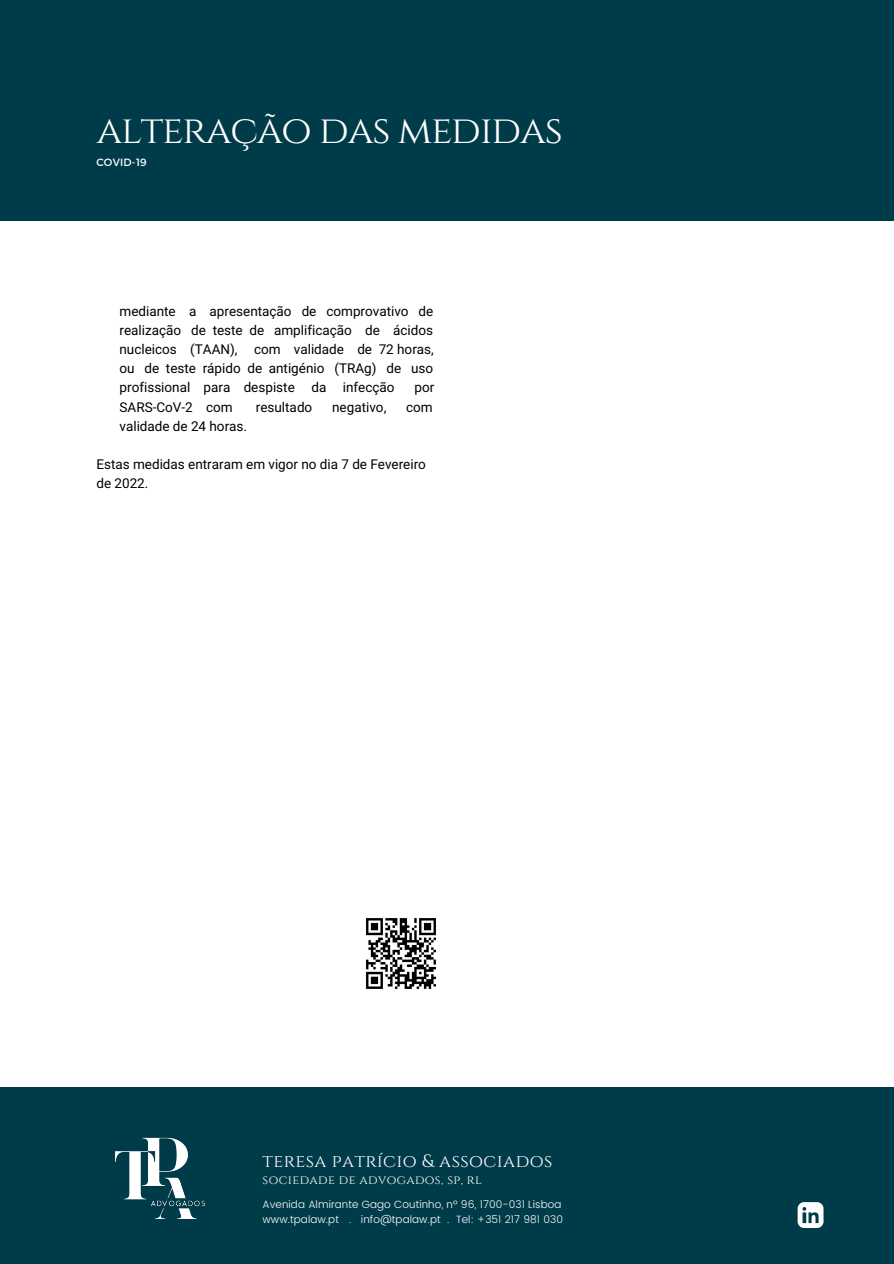
<style>
.page{position:relative;width:894px;height:1264px;background:#fff}
.page>*{position:absolute;margin:0;border:0;box-sizing:border-box;transform-origin:0 0}
.t1{font:39px "Cinzel";letter-spacing:-.03em;color:#fff}
.t2{font:18px "Cinzel";letter-spacing:.025em;color:#fff}
.t3{font:13.5px/19.2px "Araboto";color:#000}
.t4{font:12.45px "Cinzel";letter-spacing:.03em;color:#fff}
.t5{font:300 10.5px "Poppins";letter-spacing:.01em;color:#fff}
.t6{font:10.5px "Montserrat";letter-spacing:.02em;color:#fff}
</style>
<div class="page">
<div style="left:0;top:1087px;width:893px;height:176px;background:#003b49"></div>
<div style="left:0;top:0;width:893px;height:221px;background:#003b49"></div>
<img style="left:366px;top:918px;width:70px;height:71px">
<svg style="left:797px;top:1202px;width:26px;height:25px"></svg>
<img style="left:115px;top:1137px;width:91px;height:82px">
<p class="t1" style="left:96px;top:105px;width:468px">ALTERAÇÃO DAS MEDIDAS</p>
<p class="t6" style="left:96px;top:155px;width:52px">COVID-19</p>
<p class="t3" style="left:119px;top:302px;width:315px">mediante a apresentação de comprovativo de</p>
<p class="t3" style="left:119px;top:321px;width:315px">realização de teste de amplificação de ácidos</p>
<p class="t3" style="left:119px;top:340px;width:316px">nucleicos (TAAN), com validade de 72 horas,</p>
<p class="t3" style="left:119px;top:359px;width:315px">ou de teste rápido de antigénio (TRAg) de uso</p>
<p class="t3" style="left:119px;top:378px;width:276px">profissional para despiste da infecção</p>
<p class="t3" style="left:414px;top:378px;width:21px">por</p>
<p class="t3" style="left:119px;top:398px;width:115px">SARS-CoV-2 com</p>
<p class="t3" style="left:256px;top:398px;width:58px">resultado</p>
<p class="t3" style="left:332px;top:398px;width:56px">negativo,</p>
<p class="t3" style="left:406px;top:398px;width:28px">com</p>
<p class="t3" style="left:119px;top:417px;width:129px">validade de 24 horas.</p>
<p class="t3" style="left:96px;top:455px;width:331px">Estas medidas entraram em vigor no dia 7 de Fevereiro de 2022.</p>
<p class="t2" style="left:262px;top:1149px;width:291px">TERESA PATRÍCIO &amp; ASSOCIADOS</p>
<p class="t4" style="left:262px;top:1171px;width:221px">SOCIEDADE DE ADVOGADOS, SP, RL</p>
<p class="t5" style="left:262px;top:1198px;width:300px">Avenida Almirante Gago Coutinho, nº 96, 1700-031 Lisboa</p>
<p class="t5" style="left:262px;top:1213px;width:302px">www.tpalaw.pt . info@tpalaw.pt . Tel: +351 217 981 030</p>
</div>
